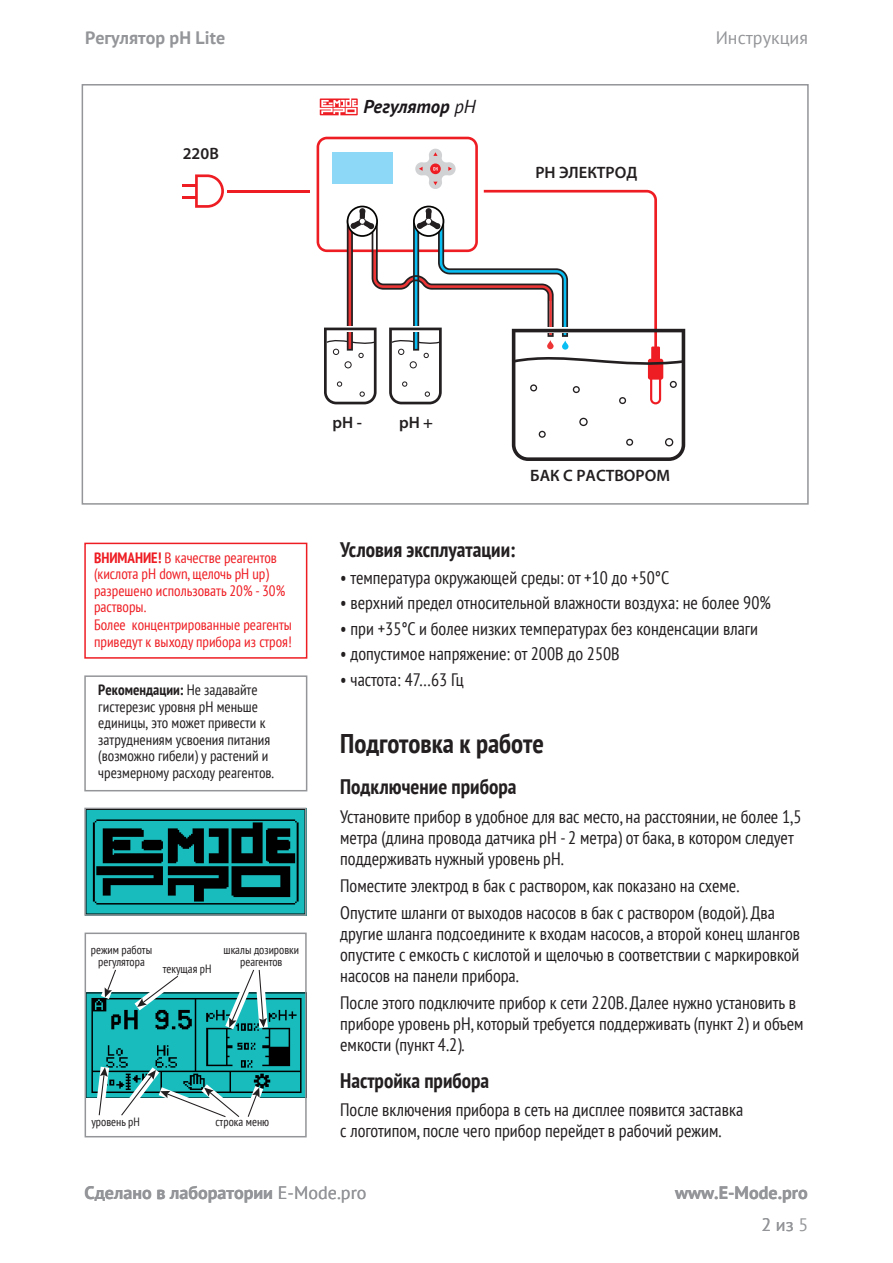
<style>
.page{position:relative;width:893px;height:1263px;background:#fff}
.page>*{position:absolute;margin:0;border:0;box-sizing:border-box;transform-origin:0 0}
.t1{font:700 condensed 27px "PT Sans";color:#231f20}
.t2{font:700 condensed 21px "PT Sans";color:#231f20}
.t3{font:italic 700 18.75px "PT Sans";color:#1b171b}
.t4{font:condensed 18px/21px "PT Sans";color:#231f20}
.t5{font:700 18px "PT Sans";color:#939598}
.t6{font:18px "PT Sans";color:#939598}
.t7{font:600 16.5px "Myriad Pro";color:#231f20}
.t8{font:condensed 15px/16.5px "PT Sans";color:#231f20}
.t9{font:condensed 15px/16.5px "PT Sans";color:#ee1d23}
.t10{font:condensed 12px/12px "PT Sans";color:#231f20;text-align:center}
.s1{font-weight:400}
.s2{font-weight:700}
</style>
<div class="page">
<img style="left:87px;top:811px;width:216px;height:102px">
<div style="left:84px;top:808px;width:222px;height:108px;border:2px solid #939598"></div>
<img style="left:88px;top:992px;width:216px;height:106px">
<svg style="left:90px;top:1058px;width:180px;height:60px"></svg>
<svg style="left:94px;top:969px;width:96px;height:50px"></svg>
<svg style="left:218px;top:969px;width:55px;height:70px"></svg>
<div style="left:85px;top:932px;width:222px;height:205px;border:2px solid #939598"></div>
<div style="left:82px;top:84px;width:727px;height:421px;border:2px solid #939598"></div>
<div style="left:84px;top:543px;width:223px;height:116px;border:2px solid #ee1d23"></div>
<div style="left:84px;top:675px;width:223px;height:116px;border:2px solid #939598"></div>
<hr style="left:227px;top:190px;width:83px;height:3px;background:#ee1d23">
<svg style="left:182px;top:174px;width:42px;height:34px"></svg>
<hr style="left:182px;top:196px;width:14px;height:3px;background:#ee1d23">
<svg style="left:320px;top:98px;width:38px;height:17px"></svg>
<svg style="left:317px;top:137px;width:368px;height:324px"></svg>
<p class="t5" style="left:85px;top:26px;width:142px">Регулятор рН Lite</p>
<p class="t6" style="left:716px;top:26px;width:94px">Инструкция</p>
<p class="t7" style="left:183px;top:143px;width:38px">220В</p>
<p class="t3" style="left:363px;top:94px;width:114px">Регулятор <span class="s1">pH</span></p>
<p class="t7" style="left:535px;top:162px;width:103px">PH ЭЛЕКТРОД</p>
<p class="t9" style="left:94px;top:549px;width:193px"><span class="s2">ВНИМАНИЕ!</span> В качестве реагентов (кислота pH down, щелочь pH up) разрешено использовать 20% - 30% растворы.</p>
<p class="t9" style="left:94px;top:616px;width:199px">Более концентрированные реагенты приведут к выходу прибора из строя!</p>
<p class="t8" style="left:98px;top:681px;width:177px"><span class="s2">Рекомендации:</span> Не задавайте гистерезис уровня рН меньше единицы, это может привести к затруднениям усвоения питания (возможно гибели) у растений и чрезмерному расходу реагентов.</p>
<p class="t10" style="left:91px;top:943px;width:63px">режим работы регулятора</p>
<p class="t10" style="left:163px;top:962px;width:50px">текущая pH</p>
<p class="t10" style="left:224px;top:943px;width:77px">шкалы дозировки реагентов</p>
<p class="t10" style="left:91px;top:1116px;width:50px">уровень pH</p>
<p class="t10" style="left:215px;top:1116px;width:55px">строка меню</p>
<p class="t7" style="left:333px;top:412px;width:31px">pH -</p>
<p class="t7" style="left:399px;top:412px;width:35px">pH +</p>
<p class="t7" style="left:530px;top:464px;width:141px">БАК С РАСТВОРОМ</p>
<p class="t2" style="left:340px;top:535px;width:177px">Условия эксплуатации:</p>
<p class="t4" style="left:340px;top:566px;width:331px">• температура окружающей среды: от +10 до +50°С</p>
<p class="t4" style="left:340px;top:592px;width:432px">• верхний предел относительной влажности воздуха: не более 90%</p>
<p class="t4" style="left:340px;top:617px;width:419px">• при +35°С и более низких температурах без конденсации влаги</p>
<p class="t4" style="left:340px;top:643px;width:281px">• допустимое напряжение: от 200В до 250В</p>
<p class="t4" style="left:340px;top:668px;width:125px">• частота: 47…63 Гц</p>
<h1 class="t1" style="left:340px;top:725px;width:205px">Подготовка к работе</h1>
<p class="t2" style="left:340px;top:773px;width:178px">Подключение прибора</p>
<p class="t4" style="left:340px;top:805px;width:463px">Установите прибор в удобное для вас место, на расстоянии, не более 1,5 метра (длина провода датчика pH - 2 метра) от бака, в котором следует поддерживать нужный уровень pH.</p>
<p class="t4" style="left:340px;top:871px;width:436px;line-height:27px">Поместите электрод в бак с раствором, как показано на схеме.<br>Опустите шланги от выходов насосов в бак с раствором (водой). Два</p>
<p class="t4" style="left:340px;top:922px;width:461px;text-align:justify">другие шланга подсоедините к входам насосов, а второй конец шлангов опустите с емкость с кислотой и щелочью в соответствии с маркировкой насосов на панели прибора.</p>
<p class="t4" style="left:340px;top:991px;width:465px">После этого подключите прибор к сети 220В. Далее нужно установить в приборе уровень pH, который требуется поддерживать (пункт 2) и объем емкости (пункт 4.2).</p>
<p class="t2" style="left:340px;top:1067px;width:151px">Настройка прибора</p>
<p class="t4" style="left:340px;top:1099px;width:405px">После включения прибора в сеть на дисплее появится заставка с логотипом, после чего прибор перейдет в рабочий режим.</p>
<p class="t5" style="left:85px;top:1181px;width:283px">Сделано в лаборатории <span class="s1">E-Mode.pro</span></p>
<p class="t5" style="left:675px;top:1181px;width:134px">www.E-Mode.pro</p>
<p class="t6" style="left:761px;top:1213px;width:48px">2из5</p>
</div>
